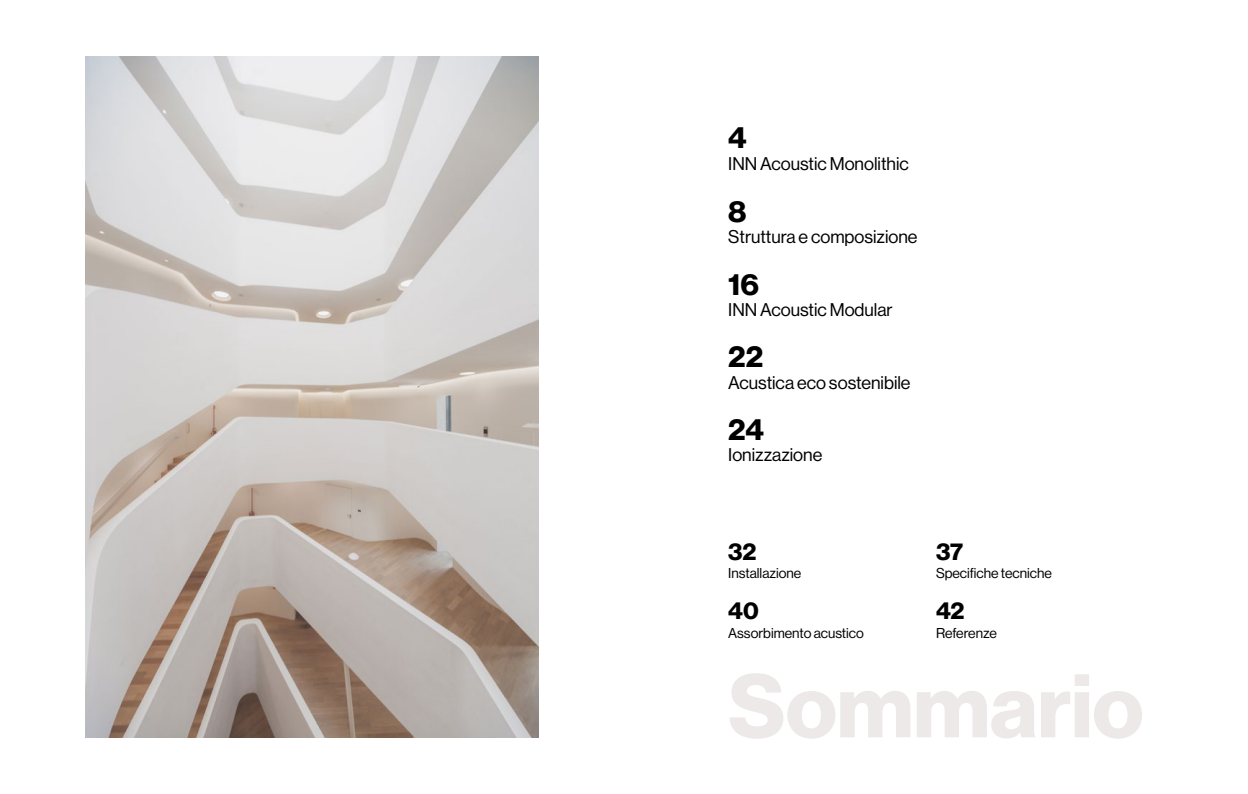
<style>
.page{position:relative;width:1248px;height:794px;background:#fff}
.page>*{position:absolute;margin:0;border:0;box-sizing:border-box;transform-origin:0 0}
.t1{font:88px "N Haas Grotesk DS Pro 75 Bd";color:#ece9e8}
.t2{font:30px "N Haas Grotesk DS Pro 75 Bd";color:#000}
.t3{font:24px "N Haas Grotesk DS Pro 75 Bd";letter-spacing:-.005em;color:#000}
.t4{font:18px "N Haas Grotesk DS Pro 55 Rg";color:#000}
.t5{font:14px "N Haas Grotesk DS Pro 55 Rg";color:#000}
</style>
<div class="page">
<img style="left:85px;top:57px;width:454px;height:680px">
<h2 class="t2" style="left:728px;top:120px;width:20px">4</h2>
<p class="t4" style="left:728px;top:153px;width:182px">INN Acoustic Monolithic</p>
<h2 class="t2" style="left:728px;top:193px;width:20px">8</h2>
<p class="t4" style="left:728px;top:226px;width:191px">Struttura e composizione</p>
<h2 class="t2" style="left:728px;top:266px;width:32px">16</h2>
<p class="t4" style="left:728px;top:299px;width:166px">INN Acoustic Modular</p>
<h2 class="t2" style="left:728px;top:339px;width:37px">22</h2>
<p class="t4" style="left:728px;top:372px;width:184px">Acustica eco sostenibile</p>
<h2 class="t2" style="left:728px;top:412px;width:37px">24</h2>
<p class="t4" style="left:728px;top:445px;width:96px">Ionizzazione</p>
<h3 class="t3" style="left:728px;top:538px;width:30px">32</h3>
<h3 class="t3" style="left:935px;top:538px;width:29px">37</h3>
<p class="t5" style="left:728px;top:565px;width:75px">Installazione</p>
<p class="t5" style="left:935px;top:565px;width:118px">Specifiche tecniche</p>
<h3 class="t3" style="left:728px;top:596px;width:32px">40</h3>
<h3 class="t3" style="left:935px;top:596px;width:30px">42</h3>
<p class="t5" style="left:728px;top:625px;width:137px">Assorbimento acustico</p>
<p class="t5" style="left:935px;top:625px;width:62px">Referenze</p>
<h1 class="t1" style="left:728px;top:655px;width:417px">Sommario</h1>
</div>
